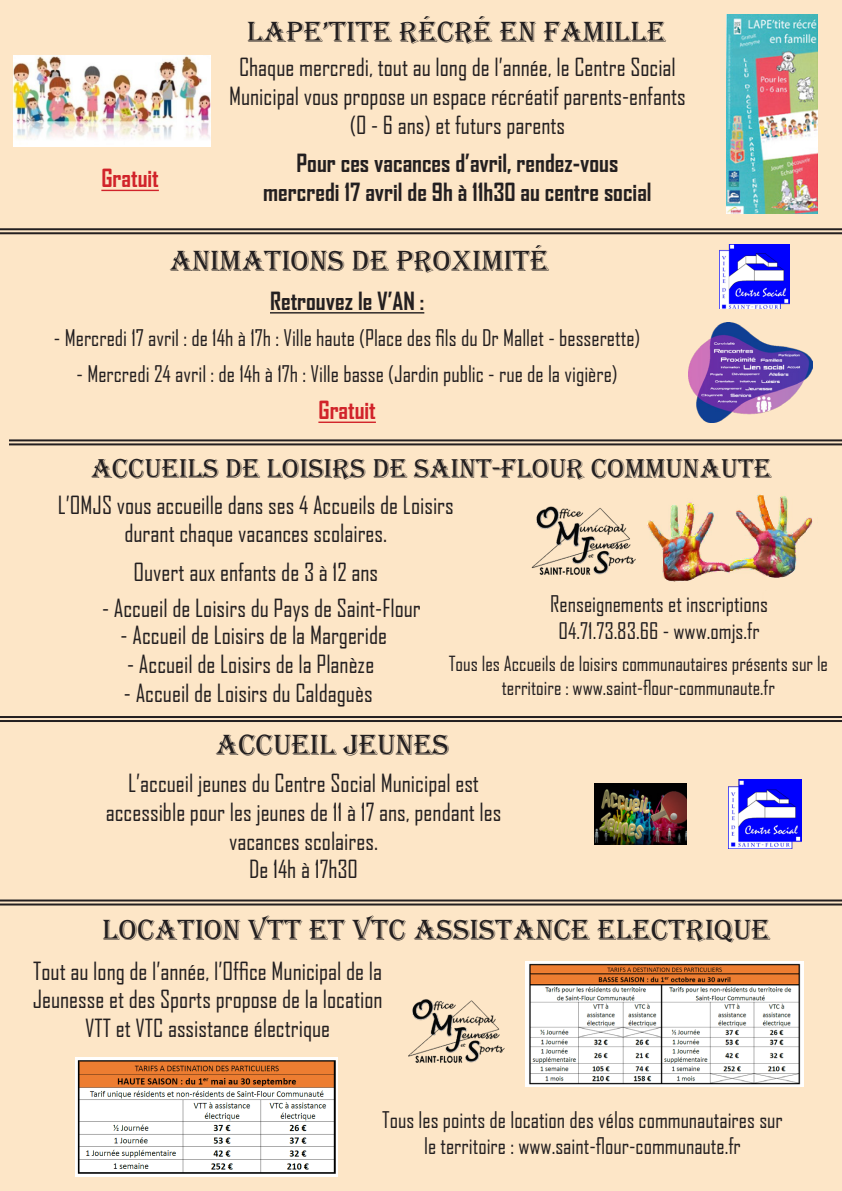
<style>
.page{position:relative;width:842px;height:1191px;background:#fde6c7}
.page>*{position:absolute;margin:0;border:0;box-sizing:border-box;transform-origin:0 0}
.t1{font:30px "Algerian";color:#231f20}
.t2{font:28px "Algerian";color:#231f20}
.t3{font:24px/28.8px "Agency FB";color:#231f20;text-align:center}
.t4{font:700 24px "Agency FB";color:#231f20}
.t5{font:700 24px "Agency FB";color:#d1232a}
.t6{font:22px/26.4px "Agency FB";color:#231f20;text-align:center}
.t7{font:20px/24px "Agency FB";color:#231f20;text-align:center}
</style>
<div class="page">
<hr style="left:0;top:228px;width:842px;height:2px;background:#231f20">
<hr style="left:0;top:232px;width:842px;height:2px;background:#231f20">
<img style="left:647px;top:494px;width:166px;height:88px">
<img style="left:531px;top:506px;width:105px;height:69px">
<hr style="left:0;top:716px;width:842px;height:2px;background:#231f20">
<hr style="left:0;top:720px;width:842px;height:2px;background:#231f20">
<img style="left:594px;top:784px;width:92px;height:60px">
<img style="left:726px;top:15px;width:92px;height:199px">
<hr style="left:0;top:899px;width:842px;height:2px;background:#231f20">
<hr style="left:0;top:903px;width:842px;height:2px;background:#231f20">
<img style="left:408px;top:999px;width:97px;height:64px">
<img style="left:729px;top:779px;width:72px;height:70px">
<img style="left:526px;top:961px;width:278px;height:125px">
<img style="left:76px;top:1057px;width:261px;height:119px">
<img style="left:14px;top:55px;width:196px;height:92px">
<hr style="left:9px;top:439px;width:833px;height:2px;background:#231f20">
<hr style="left:9px;top:443px;width:833px;height:2px;background:#231f20">
<hr style="left:101px;top:190px;width:58px;height:1px;background:#d1232a">
<hr style="left:270px;top:312px;width:154px;height:1px;background:#231f20">
<img style="left:719px;top:245px;width:70px;height:64px">
<hr style="left:318px;top:421px;width:58px;height:2px;background:#d1232a">
<img style="left:689px;top:323px;width:123px;height:99px">
<p class="t5" style="left:101px;top:163px;width:59px">Gratuit</p>
<p class="t1" style="left:247px;top:15px;width:420px">LAPE’TITE RÉCRÉ EN FAMILLE</p>
<p class="t3" style="left:239px;top:52px;width:438px">Chaque mercredi, tout au long de l’année, le Centre Social</p>
<p class="t3" style="left:229px;top:81px;width:458px">Municipal vous propose un espace récréatif parents-enfants (0 - 6 ans) et futurs parents</p>
<p class="t4" style="left:296px;top:148px;width:323px">Pour ces vacances d’avril, rendez-vous</p>
<p class="t4" style="left:263px;top:177px;width:390px">mercredi 17 avril de 9h à 11h30 au centre social</p>
<p class="t1" style="left:170px;top:245px;width:19px">ANIMATION</p>
<p class="t1" style="left:328px;top:245px;width:223px">S DE PROXIMITÉ</p>
<p class="t4" style="left:270px;top:286px;width:156px">Retrouvez le V’AN :</p>
<p class="t6" style="left:54px;top:324px;width:588px">- Mercredi 17 avril : de 14h à 17h : Ville haute (Place des fils du Dr Mallet - besserette)</p>
<p class="t6" style="left:77px;top:360px;width:543px">- Mercredi 24 avril : de 14h à 17h : Ville basse (Jardin public - rue de la vigière)</p>
<p class="t5" style="left:318px;top:395px;width:59px">Gratuit</p>
<p class="t2" style="left:91px;top:453px;width:18px">ACCUEIL</p>
<p class="t2" style="left:203px;top:453px;width:570px">S DE LOISIRS DE SAINT-FLOUR COMMUNAUTE</p>
<p class="t3" style="left:58px;top:490px;width:397px">L’OMJS vous accueille dans ses 4 Accueils de Loisirs durant chaque vacances scolaires.</p>
<p class="t3" style="left:134px;top:557px;width:246px">Ouvert aux enfants de 3 à 12 ans</p>
<p class="t6" style="left:550px;top:590px;width:219px">Renseignements et inscriptions</p>
<p class="t6" style="left:559px;top:617px;width:202px">04.71.73.83.66 - www.omjs.fr</p>
<p class="t3" style="left:102px;top:593px;width:320px">- Accueil de Loisirs du Pays de Saint-Flour</p>
<p class="t3" style="left:127px;top:649px;width:249px">- Accueil de Loisirs de la Planèze</p>
<p class="t3" style="left:121px;top:620px;width:268px">- Accueil de Loisirs de la Margeride</p>
<p class="t7" style="left:449px;top:651px;width:381px">Tous les Accueils de loisirs communautaires présents sur le territoire : www.saint-flour-communaute.fr</p>
<p class="t3" style="left:124px;top:678px;width:250px">- Accueil de Loisirs du Caldaguès</p>
<p class="t1" style="left:216px;top:728px;width:19px">ACCUEIL</p>
<p class="t1" style="left:343px;top:728px;width:35px">JEUNE</p>
<p class="t1" style="left:432px;top:728px;width:18px">S</p>
<p class="t3" style="left:106px;top:768px;width:397px">L’accueil jeunes du Centre Social Municipal est accessible pour les jeunes de 11 à 17 ans, pendant les vacances scolaires.</p>
<p class="t3" style="left:249px;top:854px;width:110px">De 14h à 17h30</p>
<p class="t1" style="left:102px;top:913px;width:166px">LO CATION VTT</p>
<p class="t1" style="left:309px;top:913px;width:462px">ET VTC ASS ISTANCE ELECTRIQUE</p>
<p class="t3" style="left:33px;top:955px;width:351px">Tout au long de l’année, l’Office Municipal de la<br>Jeunesse et des Sports propose de la location<br>VTT et VTC assistance électrique</p>
<p class="t6" style="left:382px;top:1105px;width:402px">Tous les points de location des vélos communautaires sur le territoire : www.saint-flour-communaute.fr</p>
</div>
